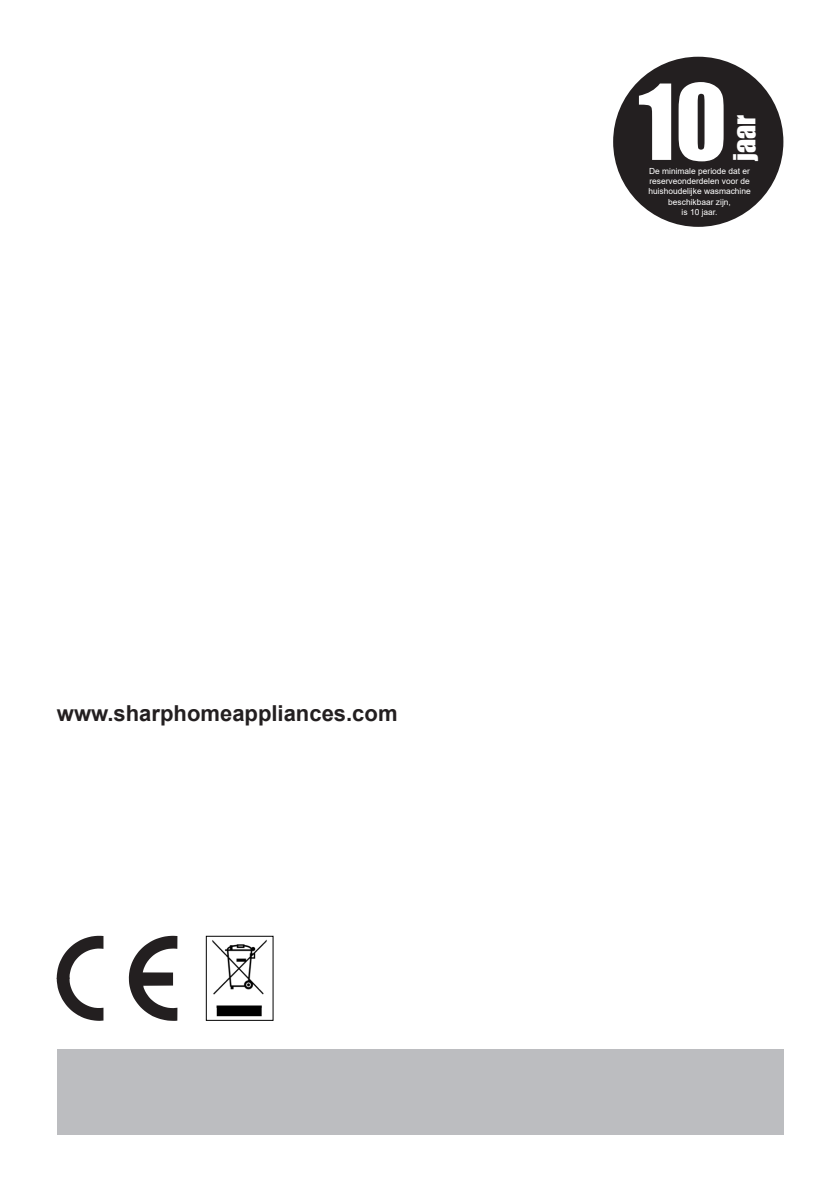
<style>
.page{position:relative;width:840px;height:1191px;background:#fff}
.page>*{position:absolute;margin:0;border:0;box-sizing:border-box;transform-origin:0 0}
.t1{font:28px "Impact";color:#fff}
.t2{font:700 22px "Arial";color:#231f20}
.t3{font:8.4px/10px "Arial";color:#fff;text-align:center}
</style>
<div class="page">
<svg style="left:129px;top:935px;width:48px;height:85px"></svg>
<svg style="left:57px;top:935px;width:46px;height:85px"></svg>
<img style="left:212px;top:939px;width:55px;height:78px">
<div style="left:206px;top:935px;width:67px;height:85px;border:1px solid #000"></div>
<div style="left:57px;top:1049px;width:726px;height:85px;background:#bcbdc0"></div>
<div style="left:612px;top:57px;width:171px;height:170px;background:#231f20;border-radius:50%"></div>
<svg style="left:638px;top:83px;width:32px;height:77px"></svg>
<svg style="left:678px;top:82px;width:45px;height:79px"></svg>
<h2 class="t2" style="left:57px;top:697px;width:342px">www.sharphomeappliances.com</h2>
<h1 class="t1" style="left:722px;top:161px;width:47px;rotate:-90deg">jaar</h1>
<p class="t3" style="left:648px;top:166px;width:104px">De minimale periode dat er reserveonderdelen voor de huishoudelijke wasmachine beschikbaar zijn,<br>is 10 jaar.</p>
</div>
